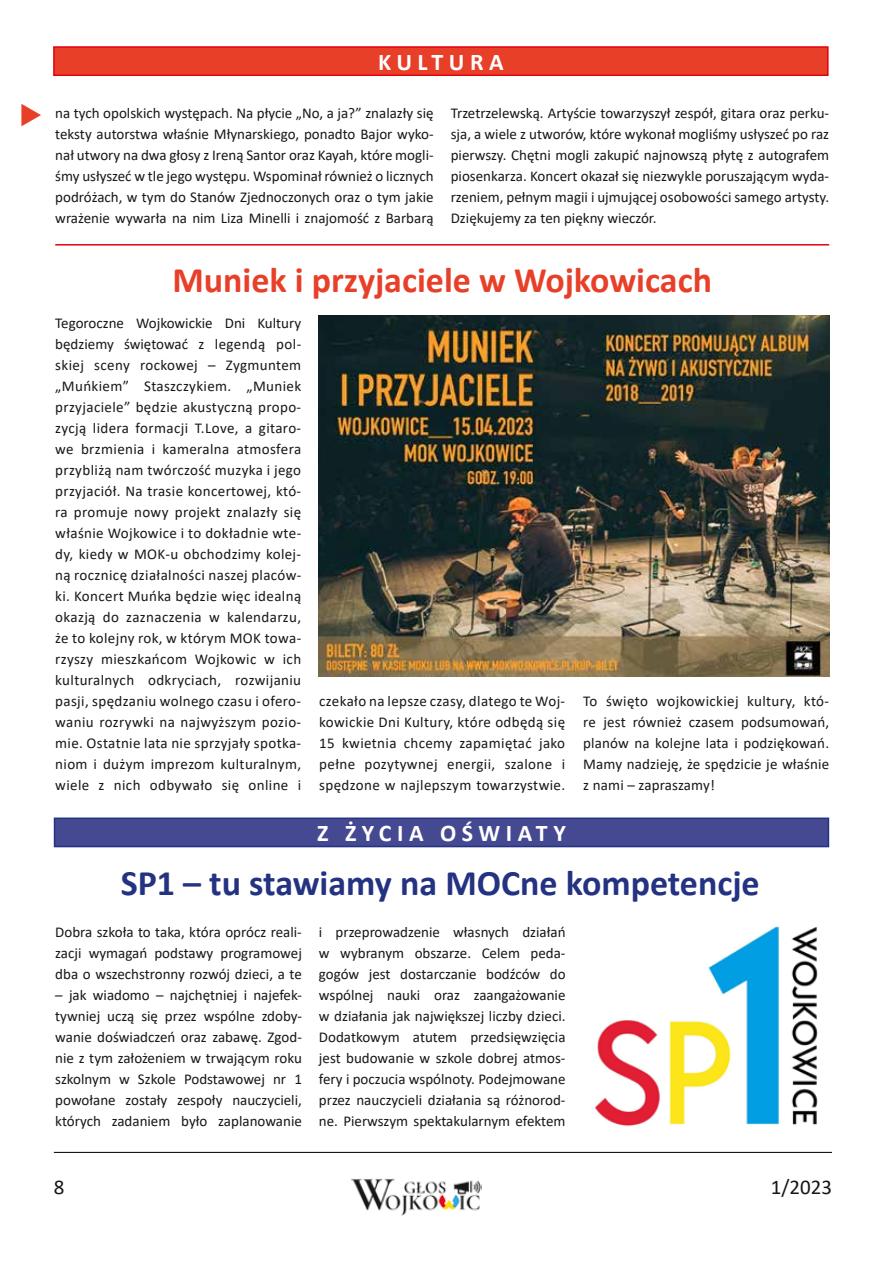
<style>
.page{position:relative;width:893px;height:1263px;background:#fff}
.page>*{position:absolute;margin:0;border:0;box-sizing:border-box;transform-origin:0 0}
.t1{font:700 36px "Calibri";color:#243282}
.t2{font:700 36px "Calibri";color:#e83f29}
.t3{font:700 24px "Calibri";letter-spacing:.23em;color:#fff}
.t4{font:21px "Calibri";color:#181716}
.t5{font:15px/21px "Calibri";color:#181716;text-align:justify}
</style>
<div class="page">
<hr style="left:54px;top:1152px;width:778px;height:1px;background:#181716">
<img style="left:351px;top:1178px;width:131px;height:37px">
<div style="left:55px;top:818px;width:773px;height:28px;background:#444992"></div>
<div style="left:54px;top:817px;width:775px;height:30px;border:2px solid #243282"></div>
<img style="left:595px;top:926px;width:223px;height:201px">
<div style="left:54px;top:47px;width:774px;height:28px;background:#e83f29"></div>
<div style="left:53px;top:46px;width:776px;height:30px;border:2px solid #e3000b"></div>
<img style="left:319px;top:315px;width:510px;height:362px">
<hr style="left:55px;top:244px;width:774px;height:2px;background:#e3000b">
<h2 class="t3" style="left:378px;top:45px;width:127px">KULTURA</h2>
<p class="t5" style="left:55px;top:102px;width:380px">na tych opolskich występach. Na płycie „No, a ja?” znalazły się teksty autorstwa właśnie Młynarskiego, ponadto Bajor wyko&shy;nał utwory na dwa głosy z Ireną Santor oraz Kayah, które mogli&shy;śmy usłyszeć w tle jego występu. Wspominał również o licznych podróżach, w tym do Stanów Zjednoczonych oraz o tym jakie wrażenie wywarła na nim Liza Minelli i znajomość z Barbarą</p>
<p class="t5" style="left:451px;top:102px;width:380px">Trzetrzelewską. Artyście towarzyszył zespół, gitara oraz perku&shy;sja, a wiele z utworów, które wykonał mogliśmy usłyszeć po raz pierwszy. Chętni mogli zakupić najnowszą płytę z autografem piosenkarza. Koncert okazał się niezwykle poruszającym wyda&shy;rzeniem, pełnym magii i ujmującej osobowości samego artysty.<br>Dziękujemy za ten piękny wieczór.</p>
<h1 class="t2" style="left:172px;top:255px;width:541px">Muniek i przyjaciele w Wojkowicach</h1>
<p class="t5" style="left:55px;top:312px;width:247px">Tegoroczne Wojkowickie Dni Kultury będziemy świętować z legendą pol&shy;skiej sceny rockowej – Zygmuntem „Muńkiem” Staszczykiem. „Muniek przyjaciele” będzie akustyczną propo&shy;zycją lidera formacji T.Love, a gitaro&shy;we brzmienia i kameralna atmosfera przybliżą nam twórczość muzyka i jego przyjaciół. Na trasie koncertowej, któ&shy;ra promuje nowy projekt znalazły się właśnie Wojkowice i to dokładnie wte&shy;dy, kiedy w MOK-u obchodzimy kolej&shy;ną rocznicę działalności naszej placów&shy;ki. Koncert Muńka będzie więc idealną okazją do zaznaczenia w kalendarzu, że to kolejny rok, w którym MOK towa&shy;rzyszy mieszkańcom Wojkowic w ich kulturalnych odkryciach, rozwijaniu pasji, spędzaniu wolnego czasu i ofero&shy;waniu rozrywki na najwyższym pozio&shy;mie. Ostatnie lata nie sprzyjały spotka&shy;niom i dużym imprezom kulturalnym, wiele z nich odbywało się online i</p>
<p class="t5" style="left:319px;top:690px;width:247px">czekało na lepsze czasy, dlatego te Woj&shy;kowickie Dni Kultury, które odbędą się 15 kwietnia chcemy zapamiętać jako pełne pozytywnej energii, szalone i spędzone w najlepszym towarzystwie.</p>
<p class="t5" style="left:583px;top:690px;width:247px">To święto wojkowickiej kultury, któ&shy;re jest również czasem podsumowań, planów na kolejne lata i podziękowań.<br>Mamy nadzieję, że spędzicie je właśnie z nami – zapraszamy!</p>
<h2 class="t3" style="left:317px;top:816px;width:250px">Z ŻYCIA OŚWIATY</h2>
<h1 class="t1" style="left:121px;top:858px;width:640px">SP1 – tu stawiamy na MOCne kompetencje</h1>
<p class="t5" style="left:55px;top:921px;width:248px">Dobra szkoła to taka, która oprócz reali&shy;zacji wymagań podstawy programowej dba o wszechstronny rozwój dzieci, a te</p>
<p class="t5" style="left:55px;top:984px;width:248px">– jak wiadomo – najchętniej i najefek&shy;tywniej uczą się przez wspólne zdoby&shy;wanie doświadczeń oraz zabawę. Zgod&shy;nie z tym założeniem w trwającym roku szkolnym w Szkole Podstawowej nr 1 powołane zostały zespoły nauczycieli, których zadaniem było zaplanowanie</p>
<p class="t5" style="left:319px;top:921px;width:248px">i przeprowadzenie własnych działań w wybranym obszarze. Celem peda&shy;gogów jest dostarczanie bodźców do wspólnej nauki oraz zaangażowanie w działania jak największej liczby dzieci.<br>Dodatkowym atutem przedsięwzięcia jest budowanie w szkole dobrej atmos&shy;fery i poczucia wspólnoty. Podejmowane przez nauczycieli działania są różnorod&shy;ne. Pierwszym spektakularnym efektem</p>
<h3 class="t4" style="left:54px;top:1172px;width:12px">8</h3>
<h3 class="t4" style="left:771px;top:1172px;width:63px">1/2023</h3>
</div>
